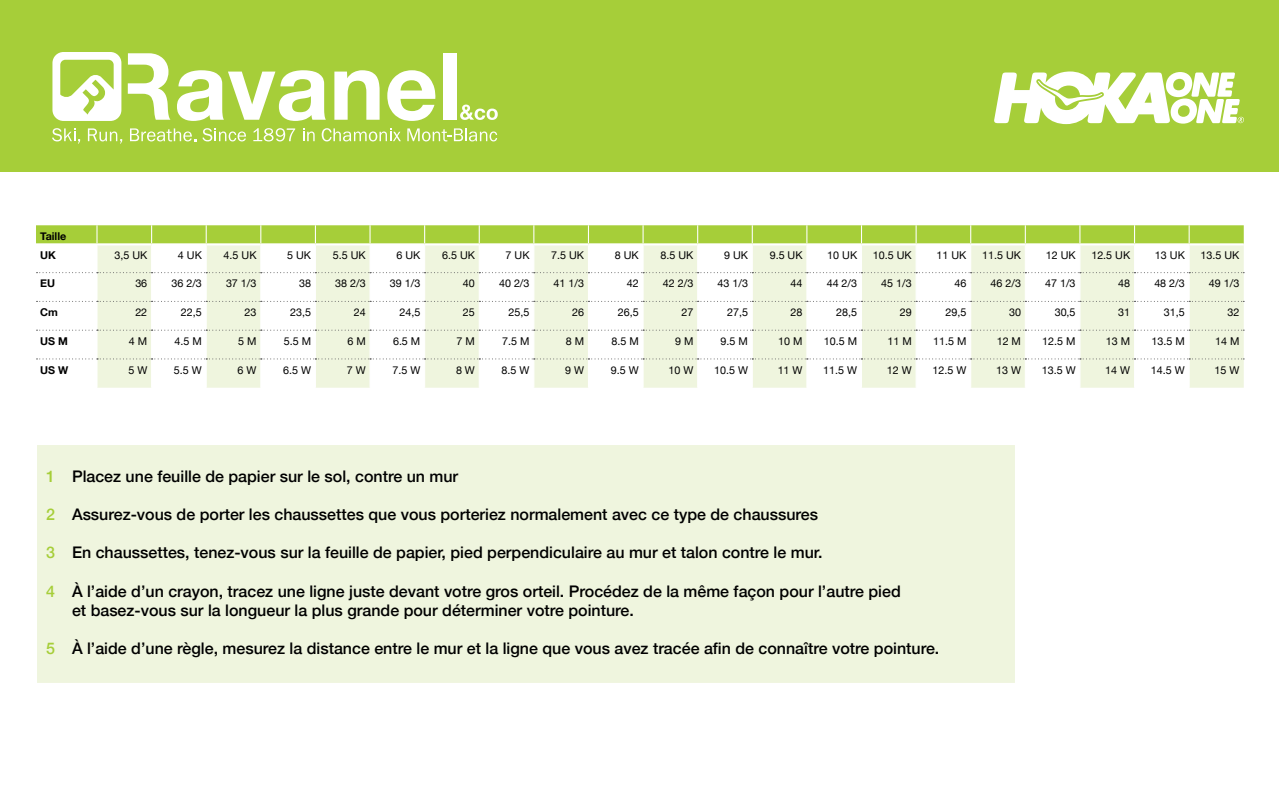
<style>
.page{position:relative;width:1280px;height:800px;background:#fff}
.page>*{position:absolute;margin:0;border:0;box-sizing:border-box;transform-origin:0 0}
.t1{font:500 16px "Helvetica Neue";color:#000}
.t2{font:500 16px "Helvetica Neue";color:#a6ce39}
.t3{font:10.8px "Helvetica Neue";color:#000}
.t4{font:700 10.8px "Helvetica Neue";color:#000}
</style>
<div class="page">
<div style="left:36px;top:444px;width:980px;height:240px;background:#eff5de;border:1px solid #fff"></div>
<div style="left:0;top:0;width:1280px;height:172px;background:#a6ce39"></div>
<svg style="left:52px;top:52px;width:69px;height:69px"></svg>
<svg style="left:387px;top:70px;width:49px;height:51px"></svg>
<svg style="left:303px;top:128px;width:12px;height:13px"></svg>
<svg style="left:322px;top:128px;width:79px;height:13px"></svg>
<svg style="left:460px;top:105px;width:38px;height:15px"></svg>
<svg style="left:407px;top:128px;width:90px;height:13px"></svg>
<svg style="left:88px;top:128px;width:34px;height:16px"></svg>
<svg style="left:334px;top:70px;width:46px;height:50px"></svg>
<div style="left:444px;top:53px;width:13px;height:67px;background:#fff"></div>
<svg style="left:52px;top:128px;width:28px;height:16px"></svg>
<svg style="left:128px;top:53px;width:42px;height:67px"></svg>
<svg style="left:253px;top:128px;width:42px;height:13px"></svg>
<svg style="left:202px;top:128px;width:44px;height:13px"></svg>
<svg style="left:130px;top:128px;width:66px;height:13px"></svg>
<svg style="left:177px;top:70px;width:149px;height:51px"></svg>
<svg style="left:36px;top:225px;width:1208px;height:163px"></svg>
<hr style="left:36px;top:243px;width:61px;height:2px;background:#fff">
<hr style="left:97px;top:243px;width:55px;height:2px;background:#fff">
<hr style="left:152px;top:243px;width:54px;height:2px;background:#fff">
<hr style="left:206px;top:243px;width:55px;height:2px;background:#fff">
<hr style="left:261px;top:243px;width:54px;height:2px;background:#fff">
<hr style="left:315px;top:243px;width:55px;height:2px;background:#fff">
<hr style="left:370px;top:243px;width:55px;height:2px;background:#fff">
<hr style="left:425px;top:243px;width:54px;height:2px;background:#fff">
<hr style="left:479px;top:243px;width:55px;height:2px;background:#fff">
<hr style="left:534px;top:243px;width:54px;height:2px;background:#fff">
<hr style="left:588px;top:243px;width:55px;height:2px;background:#fff">
<hr style="left:643px;top:243px;width:55px;height:2px;background:#fff">
<hr style="left:698px;top:243px;width:54px;height:2px;background:#fff">
<hr style="left:752px;top:243px;width:55px;height:2px;background:#fff">
<hr style="left:807px;top:243px;width:55px;height:2px;background:#fff">
<hr style="left:862px;top:243px;width:54px;height:2px;background:#fff">
<hr style="left:916px;top:243px;width:55px;height:2px;background:#fff">
<hr style="left:971px;top:243px;width:54px;height:2px;background:#fff">
<hr style="left:1025px;top:243px;width:55px;height:2px;background:#fff">
<hr style="left:1080px;top:243px;width:55px;height:2px;background:#fff">
<hr style="left:1135px;top:243px;width:54px;height:2px;background:#fff">
<hr style="left:1189px;top:243px;width:55px;height:2px;background:#fff">
<svg style="left:994px;top:71px;width:250px;height:53px"></svg>
<p class="t4" style="left:40px;top:228px;width:28px">Taille</p>
<p class="t4" style="left:40px;top:247px;width:17px">UK</p>
<p class="t3" style="left:114px;top:247px;width:34px">3,5 UK</p>
<p class="t3" style="left:178px;top:247px;width:25px">4 UK</p>
<p class="t3" style="left:224px;top:247px;width:34px">4.5 UK</p>
<p class="t3" style="left:287px;top:247px;width:25px">5 UK</p>
<p class="t3" style="left:333px;top:247px;width:34px">5.5 UK</p>
<p class="t3" style="left:396px;top:247px;width:25px">6 UK</p>
<p class="t3" style="left:442px;top:247px;width:34px">6.5 UK</p>
<p class="t3" style="left:506px;top:247px;width:25px">7 UK</p>
<p class="t3" style="left:551px;top:247px;width:34px">7.5 UK</p>
<p class="t3" style="left:615px;top:247px;width:25px">8 UK</p>
<p class="t3" style="left:660px;top:247px;width:34px">8.5 UK</p>
<p class="t3" style="left:724px;top:247px;width:25px">9 UK</p>
<p class="t3" style="left:770px;top:247px;width:34px">9.5 UK</p>
<p class="t3" style="left:827px;top:247px;width:31px">10 UK</p>
<p class="t3" style="left:873px;top:247px;width:40px">10.5 UK</p>
<p class="t3" style="left:937px;top:247px;width:31px">11 UK</p>
<p class="t3" style="left:982px;top:247px;width:40px">11.5 UK</p>
<p class="t3" style="left:1046px;top:247px;width:31px">12 UK</p>
<p class="t3" style="left:1091px;top:247px;width:40px">12.5 UK</p>
<p class="t3" style="left:1155px;top:247px;width:31px">13 UK</p>
<p class="t3" style="left:1201px;top:247px;width:40px">13.5 UK</p>
<p class="t4" style="left:40px;top:275px;width:16px">EU</p>
<p class="t3" style="left:135px;top:276px;width:13px">36</p>
<p class="t3" style="left:171px;top:276px;width:32px">36 2/3</p>
<p class="t3" style="left:226px;top:276px;width:32px">37 1/3</p>
<p class="t3" style="left:299px;top:276px;width:13px">38</p>
<p class="t3" style="left:335px;top:276px;width:32px">38 2/3</p>
<p class="t3" style="left:390px;top:276px;width:32px">39 1/3</p>
<p class="t3" style="left:463px;top:276px;width:13px">40</p>
<p class="t3" style="left:499px;top:276px;width:32px">40 2/3</p>
<p class="t3" style="left:554px;top:276px;width:32px">41 1/3</p>
<p class="t3" style="left:627px;top:276px;width:13px">42</p>
<p class="t3" style="left:663px;top:276px;width:32px">42 2/3</p>
<p class="t3" style="left:717px;top:276px;width:32px">43 1/3</p>
<p class="t3" style="left:791px;top:276px;width:13px">44</p>
<p class="t3" style="left:827px;top:276px;width:32px">44 2/3</p>
<p class="t3" style="left:881px;top:276px;width:32px">45 1/3</p>
<p class="t3" style="left:954px;top:276px;width:13px">46</p>
<p class="t3" style="left:991px;top:276px;width:32px">46 2/3</p>
<p class="t3" style="left:1045px;top:276px;width:32px">47 1/3</p>
<p class="t3" style="left:1118px;top:276px;width:13px">48</p>
<p class="t3" style="left:1154px;top:276px;width:32px">48 2/3</p>
<p class="t3" style="left:1209px;top:276px;width:32px">49 1/3</p>
<p class="t4" style="left:40px;top:304px;width:19px">Cm</p>
<p class="t3" style="left:135px;top:304px;width:13px">22</p>
<p class="t3" style="left:181px;top:304px;width:22px">22,5</p>
<p class="t3" style="left:245px;top:304px;width:13px">23</p>
<p class="t3" style="left:290px;top:304px;width:22px">23,5</p>
<p class="t3" style="left:354px;top:304px;width:13px">24</p>
<p class="t3" style="left:399px;top:304px;width:22px">24,5</p>
<p class="t3" style="left:463px;top:304px;width:13px">25</p>
<p class="t3" style="left:509px;top:304px;width:22px">25,5</p>
<p class="t3" style="left:572px;top:304px;width:13px">26</p>
<p class="t3" style="left:618px;top:304px;width:22px">26,5</p>
<p class="t3" style="left:681px;top:304px;width:13px">27</p>
<p class="t3" style="left:727px;top:304px;width:22px">27,5</p>
<p class="t3" style="left:791px;top:304px;width:13px">28</p>
<p class="t3" style="left:836px;top:304px;width:22px">28,5</p>
<p class="t3" style="left:900px;top:304px;width:13px">29</p>
<p class="t3" style="left:945px;top:304px;width:22px">29,5</p>
<p class="t3" style="left:1009px;top:304px;width:13px">30</p>
<p class="t3" style="left:1055px;top:304px;width:22px">30,5</p>
<p class="t3" style="left:1118px;top:304px;width:13px">31</p>
<p class="t3" style="left:1164px;top:304px;width:22px">31,5</p>
<p class="t3" style="left:1227px;top:304px;width:13px">32</p>
<p class="t4" style="left:40px;top:333px;width:29px">US M</p>
<p class="t3" style="left:129px;top:333px;width:20px">4 M</p>
<p class="t3" style="left:175px;top:333px;width:29px">4.5 M</p>
<p class="t3" style="left:238px;top:333px;width:20px">5 M</p>
<p class="t3" style="left:284px;top:333px;width:29px">5.5 M</p>
<p class="t3" style="left:347px;top:333px;width:20px">6 M</p>
<p class="t3" style="left:393px;top:333px;width:29px">6.5 M</p>
<p class="t3" style="left:457px;top:333px;width:20px">7 M</p>
<p class="t3" style="left:502px;top:333px;width:29px">7.5 M</p>
<p class="t3" style="left:566px;top:333px;width:20px">8 M</p>
<p class="t3" style="left:611px;top:333px;width:29px">8.5 M</p>
<p class="t3" style="left:675px;top:333px;width:20px">9 M</p>
<p class="t3" style="left:721px;top:333px;width:29px">9.5 M</p>
<p class="t3" style="left:778px;top:333px;width:26px">10 M</p>
<p class="t3" style="left:824px;top:333px;width:35px">10.5 M</p>
<p class="t3" style="left:887px;top:333px;width:26px">11 M</p>
<p class="t3" style="left:933px;top:333px;width:35px">11.5 M</p>
<p class="t3" style="left:997px;top:333px;width:26px">12 M</p>
<p class="t3" style="left:1042px;top:333px;width:35px">12.5 M</p>
<p class="t3" style="left:1106px;top:333px;width:26px">13 M</p>
<p class="t3" style="left:1152px;top:333px;width:35px">13.5 M</p>
<p class="t3" style="left:1215px;top:333px;width:26px">14 M</p>
<p class="t4" style="left:40px;top:361px;width:30px">US W</p>
<p class="t3" style="left:128px;top:362px;width:20px">5 W</p>
<p class="t3" style="left:174px;top:362px;width:29px">5.5 W</p>
<p class="t3" style="left:238px;top:362px;width:20px">6 W</p>
<p class="t3" style="left:283px;top:362px;width:29px">6.5 W</p>
<p class="t3" style="left:347px;top:362px;width:20px">7 W</p>
<p class="t3" style="left:392px;top:362px;width:29px">7.5 W</p>
<p class="t3" style="left:456px;top:362px;width:20px">8 W</p>
<p class="t3" style="left:502px;top:362px;width:29px">8.5 W</p>
<p class="t3" style="left:565px;top:362px;width:20px">9 W</p>
<p class="t3" style="left:611px;top:362px;width:29px">9.5 W</p>
<p class="t3" style="left:668px;top:362px;width:26px">10 W</p>
<p class="t3" style="left:714px;top:362px;width:35px">10.5 W</p>
<p class="t3" style="left:778px;top:362px;width:26px">11 W</p>
<p class="t3" style="left:823px;top:362px;width:35px">11.5 W</p>
<p class="t3" style="left:887px;top:362px;width:26px">12 W</p>
<p class="t3" style="left:933px;top:362px;width:35px">12.5 W</p>
<p class="t3" style="left:996px;top:362px;width:26px">13 W</p>
<p class="t3" style="left:1042px;top:362px;width:35px">13.5 W</p>
<p class="t3" style="left:1105px;top:362px;width:26px">14 W</p>
<p class="t3" style="left:1151px;top:362px;width:35px">14.5 W</p>
<p class="t3" style="left:1215px;top:362px;width:26px">15 W</p>
<p class="t2" style="left:46px;top:463px;width:10px">1</p>
<p class="t2" style="left:46px;top:501px;width:10px">2</p>
<p class="t2" style="left:46px;top:540px;width:10px">3</p>
<p class="t2" style="left:46px;top:578px;width:10px">4</p>
<p class="t2" style="left:46px;top:636px;width:10px">5</p>
<p class="t1" style="left:72px;top:463px;width:388px">Placez une feuille de papier sur le sol, contre un mur</p>
<p class="t1" style="left:72px;top:501px;width:748px">Assurez-vous de porter les chaussettes que vous porteriez normalement avec ce type de chaussures</p>
<p class="t1" style="left:72px;top:540px;width:752px">En chaussettes, tenez-vous sur la feuille de papier, pied perpendiculaire au mur et talon contre le mur.</p>
<p class="t1" style="left:72px;top:578px;width:830px">À l’aide d’un crayon, tracez une ligne juste devant votre gros orteil. Procédez de la même façon pour l’autre pied</p>
<p class="t1" style="left:72px;top:597px;width:564px">et basez-vous sur la longueur la plus grande pour déterminer votre pointure.</p>
<p class="t1" style="left:72px;top:636px;width:869px">À l’aide d’une règle, mesurez la distance entre le mur et la ligne que vous avez tracée afin de connaître votre pointure.</p>
</div>
